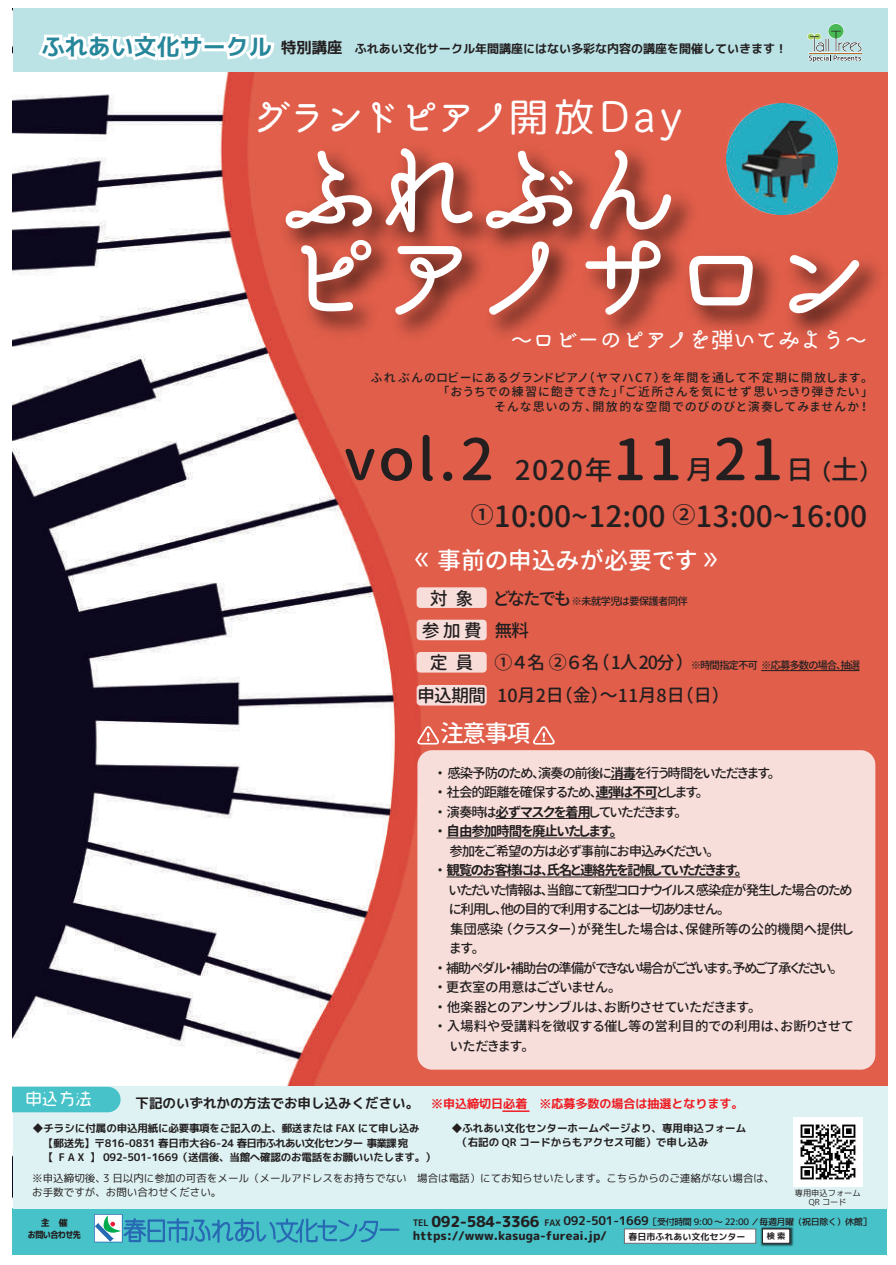
<style>
.page{position:relative;width:896px;height:1265px;background:#fff}
.page>*{position:absolute;margin:0;border:0;box-sizing:border-box;transform-origin:0 0}
.t1{font:102px/85.8px "Asago Honmaru Gothicmini";letter-spacing:-.035em;color:#fff}
.t2{font:57px "Gen Jyuu Gothic P Medium";letter-spacing:.035em;color:#231f20;scale:1.05 1}
.t3{font:40.5px "Asago Honmaru Gothicmini";letter-spacing:-.09em;color:#fff}
.t4{font:29.25px "Gen Jyuu Gothic P Medium";color:#231f20}
.t5{font:24px "Gen Jyuu Gothic P Medium";color:#fff}
.t6{font:22.5px "Asago Honmaru Gothicmini";letter-spacing:-.01em;color:#fff}
.t7{font:18px "Gen Jyuu Gothic P Medium";color:#231f20}
.t8{font:16.5px "VDL Mega Maru Regular";color:#fff}
.t9{font:13.5px/19.5px "Gen Jyuu Gothic P Medium";letter-spacing:-.02em;color:#231f20}
.t10{font:13.5px/19.5px "Gen Jyuu Gothic P Medium";letter-spacing:-.08em;color:#231f20}
.t11{font:13.5px "Gen Jyuu Gothic P Bold";letter-spacing:-.1em;color:#231f20}
.t12{font:13.5px "Gen Jyuu Gothic P Bold";letter-spacing:-.08em;color:#231f20}
.t13{font:12px/14.4px "Gen Jyuu Gothic P Medium";letter-spacing:.12em;color:#231f20;text-align:right}
.t14{font:12px "mplus 1 c bold";color:#231f20}
.t15{font:12px "mplus 1 c bold";color:#ee1d23}
.t16{font:12px "rounded mplus 1 c heavy";color:#231f20}
.t17{font:10.5px/14.4px "mplus 1 c bold";letter-spacing:-.02em;color:#231f20}
.t18{font:10.5px/13.5px "mplus 1 c regular";color:#231f20}
.t19{font:10.5px/13.5px "mplus 1 c bold";color:#231f20}
.t20{font:10.5px "Gen Jyuu Gothic P Medium";letter-spacing:-.1em;color:#231f20}
.t21{font:10.5px "Gen Jyuu Gothic P Medium";letter-spacing:-.08em;color:#231f20}
.t22{font:9px "rounded mplus 1 c medium";letter-spacing:-.05em;color:#231f20}
.t23{font:9px "rounded mplus 1 c bold";color:#231f20}
.t24{font:9px/12px "rounded mplus 1 c heavy";letter-spacing:-.075em;color:#231f20;text-align:center}
.t25{font:8.25px/9px "mplus 1 c regular";color:#231f20;text-align:center}
.t26{font:8.25px "rounded mplus 1 c bold";color:#231f20}
.s1{font-size:22.95px;color:#26869a}
.s2{font-size:15.3px}
.s3{font-family:"rounded mplus 2 p regular"}
.s4{font-size:27px}
.s5{font-size:22.5px}
.s6{font-family:"Koz Go Pr 6 N";font-size:33px}
.s7{font-size:18px}
.s8{font-family:"Gen Jyuu Gothic P Bold"}
.s9{font-family:"Gen Jyuu Gothic P Medium"}
.s10{font-size:13.5px;color:#231f20}
.s11{font-family:"rounded mplus 1 c bold"}
.s12{font-family:"rounded mplus 1 c heavy";font-size:15px}
.s13{font-family:"rounded mplus 1 c bold";font-size:12px}
</style>
<div class="page">
<img style="left:13px;top:72px;width:873px;height:1014px">
<div style="left:417px;top:750px;width:458px;height:319px;background:#f8deda;border-radius:15px"></div>
<img style="left:263px;top:127px;width:452px;height:85px">
<img style="left:263px;top:212px;width:623px;height:159px">
<img style="left:726px;top:103px;width:111px;height:111px">
<div style="left:13px;top:1208px;width:873px;height:46px;background:#47c2c8"></div>
<hr style="left:379px;top:1228px;width:20px;height:2px;background:#2869b3">
<svg style="left:94px;top:1214px;width:284px;height:28px"></svg>
<div style="left:623px;top:1228px;width:132px;height:15px;background:#fff;border:1px solid #6c6d70"></div>
<img style="left:760px;top:1226px;width:33px;height:20px">
<div style="left:762px;top:1228px;width:27px;height:15px;background:#fff;border:1px solid #231f20"></div>
<div style="left:13px;top:1086px;width:873px;height:122px;background:#dff2f3"></div>
<div style="left:13px;top:1086px;width:107px;height:26px;background:#47c2c8"></div>
<hr style="left:502px;top:1110px;width:27px;height:2px;background:#ee1d23">
<img style="left:793px;top:1117px;width:69px;height:69px">
<div style="left:13px;top:9px;width:873px;height:63px;background:#bbe3e6"></div>
<svg style="left:38px;top:33px;width:169px;height:28px"></svg>
<div style="left:202px;top:42px;width:25px;height:9px;border:6px solid #fff"></div>
<svg style="left:219px;top:34px;width:56px;height:26px"></svg>
<div style="left:827px;top:24px;width:16px;height:15px;border:1px solid #fff;border-radius:50%"></div>
<div style="left:828px;top:24px;width:15px;height:14px;background:#49b857;border-radius:50%"></div>
<svg style="left:807px;top:30px;width:54px;height:32px"></svg>
<div style="left:417px;top:588px;width:68px;height:19px;background:#f8deda;border-radius:3px"></div>
<div style="left:416px;top:587px;width:70px;height:21px;border:2px solid #fff;border-radius:3px"></div>
<div style="left:417px;top:620px;width:68px;height:19px;background:#f8deda;border-radius:3px"></div>
<div style="left:416px;top:619px;width:70px;height:21px;border:2px solid #fff;border-radius:3px"></div>
<div style="left:417px;top:653px;width:68px;height:19px;background:#f8dcd8;border-radius:3px"></div>
<div style="left:416px;top:652px;width:70px;height:20px;border:2px solid #fff;border-radius:3px"></div>
<hr style="left:761px;top:670px;width:98px;height:1px;background:#231f20">
<div style="left:417px;top:686px;width:68px;height:18px;background:#f8deda;border-radius:3px"></div>
<div style="left:416px;top:685px;width:70px;height:20px;border:2px solid #fff;border-radius:3px"></div>
<svg style="left:610px;top:779px;width:25px;height:1px"></svg>
<hr style="left:595px;top:798px;width:61px;height:1px;background:#231f20">
<hr style="left:495px;top:818px;width:94px;height:1px;background:#231f20">
<hr style="left:446px;top:837px;width:169px;height:1px;background:#231f20">
<hr style="left:446px;top:876px;width:293px;height:1px;background:#231f20">
<svg style="left:417px;top:726px;width:22px;height:18px"></svg>
<svg style="left:533px;top:726px;width:21px;height:18px"></svg>
<p class="t14" style="left:42px;top:40px;width:746px"><span class="s1">ふれあい文化サークル</span> <span class="s2">特別講座</span> ふれあい文化サークル年間講座にはない多彩な内容の講座を開催していきます！</p>
<h3 class="t3" style="left:250px;top:96px;width:435px">グランドピアノ<span class="s3">開放</span>Day</h3>
<h1 class="t1" style="left:277px;top:151px;width:596px">ふれぶん<br>ピアノサロン</h1>
<h3 class="t6" style="left:510px;top:328px;width:358px"><span class="s3">～</span>ロビーのピアノを<span class="s3">弾</span>いてみよう<span class="s3">～</span></h3>
<p class="t13" style="left:370px;top:370px;width:498px">ふれぶんのロビーにあるグランドピアノ（ヤマハC７）を年間を通して不定期に開放します。「おうちでの練習に飽きてきた」「ご近所さんを気にせず思いっきり弾きたい」<br>そんな思いの方、開放的な空間でのびのびと演奏してみませんか！</p>
<h2 class="t2" style="left:343px;top:418px;width:503px">vol.2 <span class="s4">2020年</span>11<span class="s4">月</span>21<span class="s4">日</span><span class="s5">（</span><span class="s4">土</span><span class="s5">）</span></h2>
<h3 class="t4" style="left:470px;top:495px;width:397px"><sup>①</sup>10:00~12:00 <sup>②</sup>13:00~16:00</h3>
<h3 class="t5" style="left:414px;top:542px;width:305px"><span class="s6">«</span> 事前の申込みが必要です <span class="s6">»</span></h3>
<p class="t21" style="left:429px;top:593px;width:259px"><span class="s7">対象 どなたでも</span> ※未就学児は要保護者同伴</p>
<h3 class="t7" style="left:422px;top:617px;width:109px">参加費 無料</h3>
<p class="t20" style="left:429px;top:658px;width:432px"><span class="s7">定員 ① ４ 名 ② ６ 名 （ 1人 20分）</span> ※時間指定不可 ※応募多数の場合、抽選</p>
<h3 class="t7" style="left:417px;top:682px;width:305px">申込期間 10月2日（金）～11月8日（日）</h3>
<h3 class="t5" style="left:440px;top:716px;width:92px">注意事項</h3>
<p class="t10" style="left:437px;top:763px;width:339px">・ 感染予防のため、演奏の前後に<span class="s8">消毒</span>を行う時間をいただきます。・ 社会的距離を確保するため、<span class="s8">連弾は不可</span>とします。<br>・ 演奏時は<span class="s8">必ずマスクを着用</span>していただきます。</p>
<p class="t12" style="left:437px;top:821px;width:181px"><span class="s9">・</span>自由参加時間を廃止いたします。</p>
<p class="t10" style="left:437px;top:841px;width:277px">　参加をご希望の方は必ず事前にお申込みください。</p>
<p class="t11" style="left:437px;top:860px;width:306px"><span class="s9">・</span>観覧のお客様には、氏名と連絡先を記帳していただきます。</p>
<p class="t9" style="left:437px;top:880px;width:418px">　いただいた情報は、当館にて新型コロナウイルス感染症が発生した場合のため　に利用し、他の目的で利用することは一切ありません。<br>　集団感染（クラスター）が発生した場合は、保健所等の公的機関へ提供し　ます。<br>・ 補助ペダル・補助台の準備ができない場合がございます。予めご了承ください。<br>・更衣室の用意はございません。<br>・ 他楽器とのアンサンブルは、お断りさせていただきます。<br>・ 入場料や受講料を徴収する催し等の営利目的での利用は、お断りさせて　いただきます。</p>
<p class="t8" style="left:26px;top:1088px;width:68px">申込方法</p>
<p class="t17" style="left:33px;top:1121px;width:404px">◆チラシに付属の申込用紙に必要事項をご記入の上、郵送または FAX にて申し込み<br>　【郵送先】〒816-0831 春日市大谷6-24 春日市ふれあい文化センター 事業課宛<br>　【 F A X 】 092-501-1669（送信後、当館へ確認のお電話をお願いいたします。）</p>
<p class="t15" style="left:135px;top:1094px;width:609px"><span class="s10">下記のいずれかの方法でお申し込みください。</span> ※申込締切日必着　※応募多数の場合は抽選となります。</p>
<p class="t19" style="left:457px;top:1121px;width:290px;text-indent:-5px">◆ふれあい文化センターホームページより、専用申込フォーム（右記の QR コードからもアクセス可能）で申し込み</p>
<p class="t18" style="left:32px;top:1171px;width:743px">※申込締切後、3 日以内に参加の可否をメール（メールアドレスをお持ちでない　場合は電話）にてお知らせいたします。こちらからのご連絡がない場合は、お手数ですが、お問い合わせください。</p>
<p class="t25" style="left:794px;top:1188px;width:67px">専用申込フォーム<br>QR コード</p>
<p class="t24" style="left:28px;top:1216px;width:55px">主　催<br>お問い合わせ先</p>
<p class="t22" style="left:412px;top:1215px;width:460px"><span class="s11">TEL</span> <span class="s12">092-584-3366</span> <span class="s11">FAX</span> <span class="s13">092-501-1669</span>［受付時間 9:00 ～ 22:00 ／毎週月曜（祝日除く）休館］</p>
<p class="t16" style="left:412px;top:1227px;width:195px">https://www.kasuga-fureai.jp/</p>
<p class="t23" style="left:628px;top:1230px;width:118px">春日市ふれあい文化センター</p>
<p class="t26" style="left:766px;top:1230px;width:20px">検 索</p>
</div>
